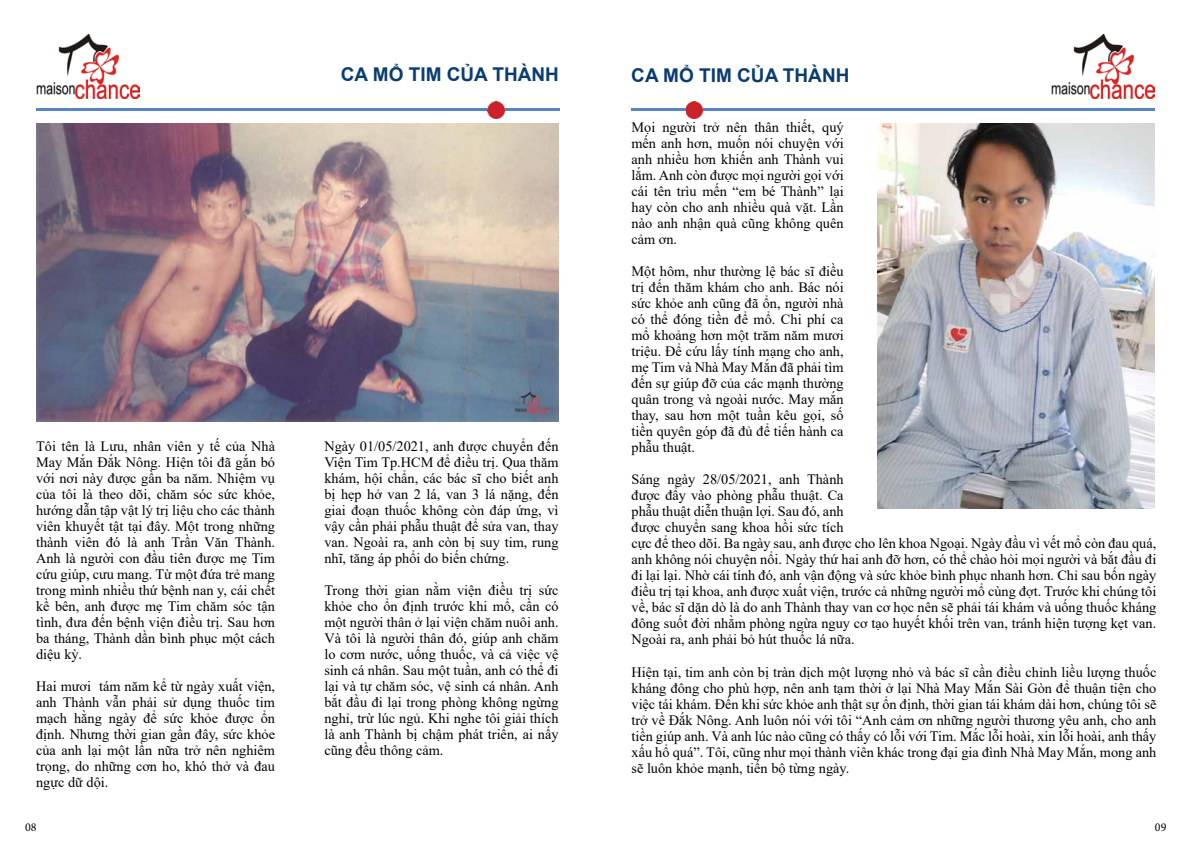
<style>
.page{position:relative;width:1191px;height:842px;background:#fff}
.page>*{position:absolute;margin:0;border:0;box-sizing:border-box;transform-origin:0 0}
.t1{font:700 19px "Arial";color:#093c71}
.t2{font:14.3px/16px "Times New Roman";color:#000;text-align:justify}
.t3{font:12px "Minion Pro";color:#000}
</style>
<div class="page">
<hr style="left:631px;top:109px;width:524px;height:2px;background:#5585c5">
<img style="left:686px;top:101px;width:17px;height:17px">
<img style="left:1051px;top:35px;width:103px;height:63px">
<hr style="left:36px;top:109px;width:523px;height:2px;background:#5585c5">
<img style="left:488px;top:101px;width:17px;height:17px">
<img style="left:36px;top:35px;width:103px;height:63px">
<img style="left:36px;top:124px;width:522px;height:297px">
<img style="left:877px;top:124px;width:277px;height:384px">
<p class="t2" style="left:36px;top:438px;width:240px">Tôi tên là Lưu, nhân viên y tế của Nhà May Mắn Đắk Nông. Hiện tôi đã gắn bó với nơi này được gần ba năm. Nhiệm vụ của tôi là theo dõi, chăm sóc sức khỏe, hướng dẫn tập vật lý trị liệu cho các thành viên khuyết tật tại đây. Một trong những thành viên đó là anh Trần Văn Thành.<br>Anh là người con đầu tiên được mẹ Tim cứu giúp, cưu mang. Từ một đứa trẻ mang trong mình nhiều thứ bệnh nan y, cái chết kề bên, anh được mẹ Tim chăm sóc tận tình, đưa đến bệnh viện điều trị. Sau hơn ba tháng, Thành dần bình phục một cách diệu kỳ.</p>
<p class="t2" style="left:36px;top:678px;width:240px">Hai mươi tám năm kể từ ngày xuất viện, anh Thành vẫn phải sử dụng thuốc tim mạch hằng ngày để sức khỏe được ổn định. Nhưng thời gian gần đây, sức khỏe của anh lại một lần nữa trở nên nghiêm trọng, do những cơn ho, khó thở và đau ngực dữ dội.</p>
<h1 class="t1" style="left:341px;top:61px;width:220px">CA MỔ TIM CỦA THÀNH</h1>
<h1 class="t1" style="left:631px;top:61px;width:220px">CA MỔ TIM CỦA THÀNH</h1>
<p class="t2" style="left:324px;top:438px;width:236px">Ngày 01/05/2021, anh được chuyển đến Viện Tim Tp.HCM để điều trị. Qua thăm khám, hội chẩn, các bác sĩ cho biết anh bị hẹp hở van 2 lá, van 3 lá nặng, đến giai đoạn thuốc không còn đáp ứng, vì vậy cần phải phẫu thuật để sửa van, thay van. Ngoài ra, anh còn bị suy tim, rung nhĩ, tăng áp phổi do biến chứng.</p>
<p class="t2" style="left:324px;top:582px;width:236px">Trong thời gian nằm viện điều trị sức khỏe cho ổn định trước khi mổ, cần có một người thân ở lại viện chăm nuôi anh.<br>Và tôi là người thân đó, giúp anh chăm lo cơm nước, uống thuốc, và cả việc vệ sinh cá nhân. Sau một tuần, anh có thể đi lại và tự chăm sóc, vệ sinh cá nhân. Anh bắt đầu đi lại trong phòng không ngừng nghỉ, trừ lúc ngủ. Khi nghe tôi giải thích là anh Thành bị chậm phát triển, ai nấy cũng đều thông cảm.</p>
<p class="t2" style="left:631px;top:119px;width:214px">Mọi người trở nên thân thiết, quý mến anh hơn, muốn nói chuyện với anh nhiều hơn khiến anh Thành vui lắm. Anh còn được mọi người gọi với cái tên trìu mến “em bé Thành” lại hay còn cho anh nhiều quà vặt. Lần nào anh nhận quà cũng không quên cảm ơn.</p>
<p class="t2" style="left:631px;top:263px;width:214px">Một hôm, như thường lệ bác sĩ điều trị đến thăm khám cho anh. Bác nói sức khỏe anh cũng đã ổn, người nhà có thể đóng tiền để mổ. Chi phí ca mổ khoảng hơn một trăm năm mươi triệu. Để cứu lấy tính mạng cho anh, mẹ Tim và Nhà May Mắn đã phải tìm đến sự giúp đỡ của các mạnh thường quân trong và ngoài nước. May mắn thay, sau hơn một tuần kêu gọi, số tiền quyên góp đã đủ để tiến hành ca phẫu thuật.</p>
<p class="t2" style="left:631px;top:471px;width:526px;text-align:left">Sáng ngày 28/05/2021, anh Thành<br>được đẩy vào phòng phẫu thuật. Ca<br>phẫu thuật diễn thuận lợi. Sau đó, anh<br>được chuyển sang khoa hồi sức tích<br>cực để theo dõi. Ba ngày sau, anh được cho lên khoa Ngoại. Ngày đầu vì vết mổ còn đau quá, anh không nói chuyện nổi. Ngày thứ hai anh đỡ hơn, có thể chào hỏi mọi người và bắt đầu đi đi lại lại. Nhờ cái tính đó, anh vận động và sức khỏe bình phục nhanh hơn. Chỉ sau bốn ngày điều trị tại khoa, anh được xuất viện, trước cả những người mổ cùng đợt. Trước khi chúng tôi về, bác sĩ dặn dò là do anh Thành thay van cơ học nên sẽ phải tái khám và uống thuốc kháng đông suốt đời nhằm phòng ngừa nguy cơ tạo huyết khối trên van, tránh hiện tượng kẹt van.<br>Ngoài ra, anh phải bỏ hút thuốc lá nữa.</p>
<p class="t2" style="left:631px;top:663px;width:526px">Hiện tại, tim anh còn bị tràn dịch một lượng nhỏ và bác sĩ cần điều chỉnh liều lượng thuốc kháng đông cho phù hợp, nên anh tạm thời ở lại Nhà May Mắn Sài Gòn để thuận tiện cho việc tái khám. Đến khi sức khỏe anh thật sự ổn định, thời gian tái khám dài hơn, chúng tôi sẽ trở về Đắk Nông. Anh luôn nói với tôi “Anh cảm ơn những người thương yêu anh, cho anh tiền giúp anh. Và anh lúc nào cũng có thấy có lỗi với Tim. Mắc lỗi hoài, xin lỗi hoài, anh thấy xấu hổ quá”. Tôi, cũng như mọi thành viên khác trong đại gia đình Nhà May Mắn, mong anh sẽ luôn khỏe mạnh, tiến bộ từng ngày.</p>
<p class="t3" style="left:25px;top:819px;width:13px">08</p>
<p class="t3" style="left:1155px;top:819px;width:13px">09</p>
</div>
